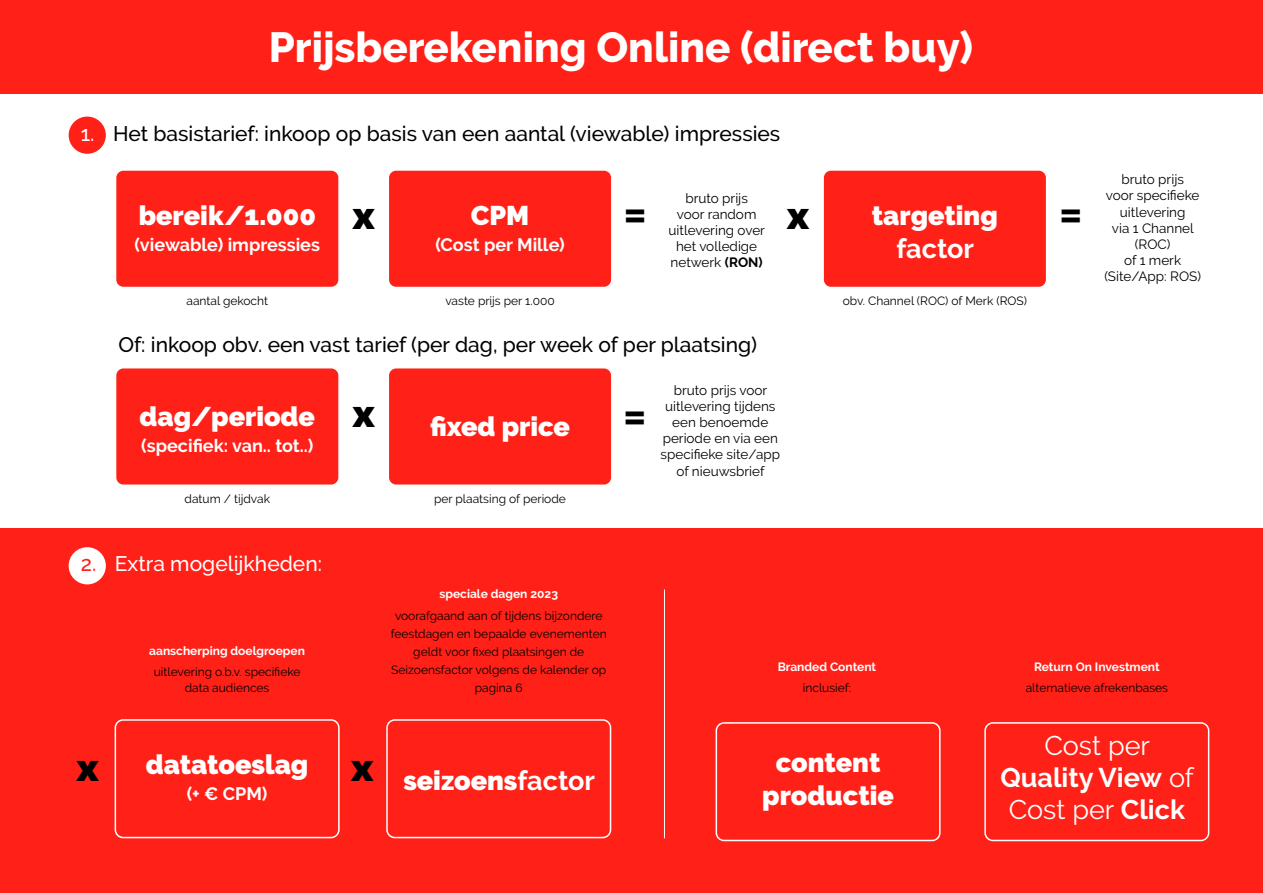
<style>
.page{position:relative;width:1263px;height:893px;background:#ff2118}
.page>*{position:absolute;margin:0;border:0;box-sizing:border-box;transform-origin:0 0}
.Titel_tarievenblad_z{font:800 42px "Raleway";color:#fff}
.X__tussen_tabellen{font:800 36.75px "Open Sans";color:#000}
.Platte_tekst{font:900 27px/32.4px "Raleway";color:#fff;text-align:center}
.Platte_tekst-2{font:27px/32.4px "Raleway";color:#fff;text-align:center}
.titel_subkop{font:500 21px "Raleway";color:#000}
.Titel_tarievenblad_z-2{font:500 21px "Raleway";color:#fff}
.Platte_tekst-3{font:700 18px "Raleway";color:#fff}
.Platte_tekst-4{font:13.5px/16.2px "Raleway";color:#000;text-align:center}
.Platte_tekst-5{font:12px/18px "Raleway";color:#000;text-align:center}
.Platte_tekst-6{font:700 12px "Raleway";color:#fff}
.s1{color:#fff}
.s2{font-weight:700}
.s3{color:#ff2118}
</style>
<div class="page">
<div style="left:0;top:94px;width:1263px;height:433px;background:#fff"></div>
<div style="left:69px;top:117px;width:37px;height:37px;background:#ff2118;border-radius:50%"></div>
<div style="left:69px;top:547px;width:37px;height:37px;background:#fff;border-radius:50%"></div>
<div style="left:116px;top:170px;width:223px;height:117px;background:#ff2118;border-radius:8px"></div>
<div style="left:115px;top:169px;width:225px;height:119px;border:2px solid #fff;border-radius:8px"></div>
<div style="left:116px;top:368px;width:223px;height:117px;background:#ff2118;border-radius:8px"></div>
<div style="left:115px;top:367px;width:225px;height:119px;border:2px solid #fff;border-radius:8px"></div>
<div style="left:115px;top:719px;width:225px;height:119px;border:2px solid #fff;border-radius:8px"></div>
<div style="left:386px;top:719px;width:225px;height:119px;border:2px solid #fff;border-radius:8px"></div>
<div style="left:715px;top:722px;width:225px;height:119px;border:2px solid #fff;border-radius:8px"></div>
<div style="left:984px;top:722px;width:225px;height:119px;border:2px solid #fff;border-radius:8px"></div>
<div style="left:388px;top:170px;width:224px;height:117px;background:#ff2118;border-radius:8px"></div>
<div style="left:387px;top:169px;width:225px;height:119px;border:2px solid #fff;border-radius:8px"></div>
<div style="left:388px;top:368px;width:224px;height:117px;background:#ff2118;border-radius:8px"></div>
<div style="left:387px;top:367px;width:225px;height:119px;border:2px solid #fff;border-radius:8px"></div>
<div style="left:823px;top:170px;width:224px;height:117px;background:#ff2118;border-radius:8px"></div>
<div style="left:822px;top:169px;width:225px;height:119px;border:2px solid #fff;border-radius:8px"></div>
<hr style="left:664px;top:589px;width:1px;height:249px;background:#fff">
<p class="Titel_tarievenblad_z" style="left:269px;top:23px;width:706px">Prijsberekening Online (direct buy)</p>
<p class="titel_subkop" style="left:81px;top:121px;width:701px"><span class="s1">1.</span> Het basistarief: inkoop op basis van een aantal (viewable) impressies</p>
<p class="Platte_tekst" style="left:139px;top:200px;width:179px">bereik/1.000</p>
<p class="Platte_tekst-3" style="left:135px;top:234px;width:187px">(viewable) impressies</p>
<p class="Platte_tekst-5" style="left:186px;top:292px;width:83px">aantal gekocht</p>
<p class="X__tussen_tabellen" style="left:352px;top:187px;width:25px">x</p>
<p class="Platte_tekst" style="left:471px;top:200px;width:60px">CPM</p>
<p class="Platte_tekst-3" style="left:435px;top:234px;width:131px">(Cost per Mille)</p>
<p class="X__tussen_tabellen" style="left:625px;top:187px;width:22px">=</p>
<p class="Platte_tekst-4" style="left:668px;top:190px;width:98px">bruto prijs<br>voor random uitlevering over het volledige netwerk <span class="s2">(RON)</span></p>
<p class="Platte_tekst" style="left:872px;top:200px;width:127px">targeting <span class="s2">factor</span></p>
<p class="X__tussen_tabellen" style="left:786px;top:187px;width:25px">x</p>
<p class="X__tussen_tabellen" style="left:1060px;top:187px;width:22px">=</p>
<p class="Platte_tekst-5" style="left:445px;top:292px;width:111px">vaste prijs per 1.000</p>
<p class="Platte_tekst-5" style="left:843px;top:292px;width:186px">obv. Channel (ROC) of Merk (ROS)</p>
<p class="titel_subkop" style="left:81px;top:333px;width:678px"><span class="s1">1.</span> Of: inkoop obv. een vast tarief (per dag, per week of per plaatsing)</p>
<p class="Platte_tekst" style="left:140px;top:401px;width:177px">dag/periode</p>
<p class="Platte_tekst-3" style="left:141px;top:435px;width:174px">(specifiek: van.. tot..)</p>
<p class="Platte_tekst-5" style="left:185px;top:490px;width:87px">datum / tijdvak</p>
<p class="Titel_tarievenblad_z-2" style="left:81px;top:552px;width:243px"><span class="s3">2.</span> Extra mogelijkheden:</p>
<p class="X__tussen_tabellen" style="left:352px;top:385px;width:25px">x</p>
<p class="Platte_tekst" style="left:430px;top:410px;width:141px">fixed price</p>
<p class="Platte_tekst-5" style="left:434px;top:490px;width:133px">per plaatsing of periode</p>
<p class="X__tussen_tabellen" style="left:624px;top:390px;width:22px">=</p>
<p class="Platte_tekst-4" style="left:660px;top:382px;width:121px">bruto prijs voor uitlevering tijdens een benoemde periode en via een specifieke site/app of nieuwsbrief</p>
<p class="Platte_tekst-4" style="left:1104px;top:171px;width:98px">bruto prijs<br>voor specifieke uitlevering<br>via 1 Channel (ROC)<br>of 1 merk (Site/App: ROS)</p>
<p class="Platte_tekst-6" style="left:149px;top:644px;width:157px">aanscherping doelgroepen</p>
<p class="Platte_tekst-5" style="left:154px;top:663px;width:148px;line-height:16.5px">uitlevering o.b.v. specifieke data audiences</p>
<p class="Platte_tekst-6" style="left:439px;top:587px;width:120px">speciale dagen 2023</p>
<p class="Platte_tekst-5" style="left:391px;top:607px;width:217px">voorafgaand aan of tijdens bijzondere feestdagen en bepaalde evenementen geldt voor fixed plaatsingen de<br>Seizoensfactor volgens de kalender op pagina 6</p>
<p class="Platte_tekst" style="left:146px;top:748px;width:164px">datatoeslag</p>
<p class="Platte_tekst-3" style="left:187px;top:783px;width:82px">(+ € CPM)</p>
<p class="X__tussen_tabellen" style="left:76px;top:740px;width:25px">x</p>
<p class="X__tussen_tabellen" style="left:351px;top:740px;width:25px">x</p>
<p class="Platte_tekst" style="left:403px;top:764px;width:193px">seizoens<span class="s2">factor</span></p>
<p class="Platte_tekst-6" style="left:778px;top:660px;width:100px">Branded Content</p>
<p class="Platte_tekst-5" style="left:803px;top:679px;width:50px">inclusief:</p>
<p class="Platte_tekst" style="left:762px;top:747px;width:133px">content productie</p>
<p class="Platte_tekst-6" style="left:1034px;top:660px;width:127px">Return On Investment</p>
<p class="Platte_tekst-5" style="left:1026px;top:679px;width:144px">alternatieve afrekenbases</p>
<p class="Platte_tekst-2" style="left:1000px;top:729px;width:195px">Cost per<br><span class="s2">Quality View</span> of<br>Cost per <span class="s2">Click</span></p>
</div>
